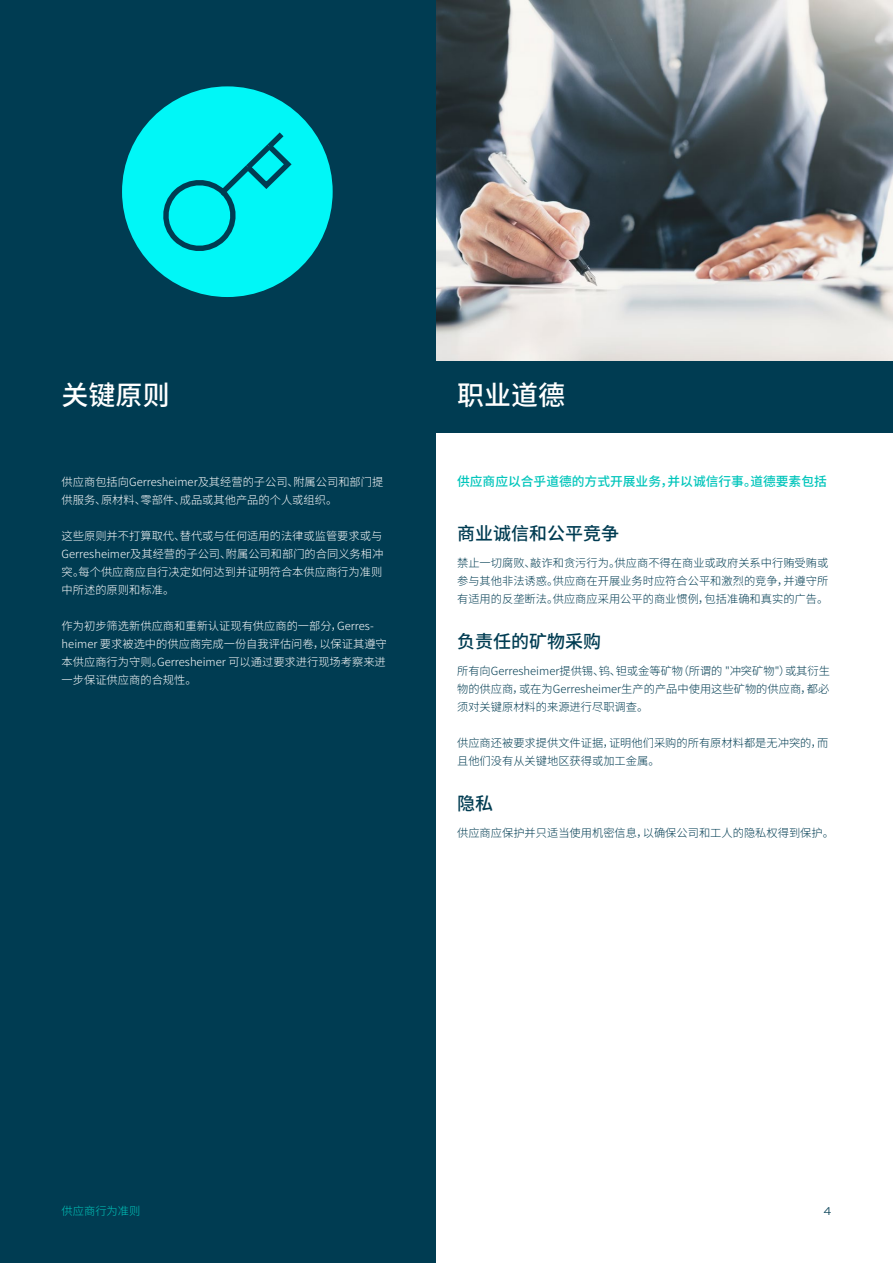
<style>
.page{position:relative;width:893px;height:1263px;background:#fff}
.page>*{position:absolute;margin:0;border:0;box-sizing:border-box;transform-origin:0 0}
.t1{font:500 27px "Noto Sans CJ Ksc";color:#fff}
.t2{font:500 18px "Noto Sans CJ Ksc";color:#003c52}
.t3{font:500 12.75px "Noto Sans CJ Ksc";color:#00c5bb}
.t4{font:300 11.25px/18px "Noto Sans CJ Ksc";color:#003c52;text-align:justify}
.t5{font:300 11.25px/18px "Noto Sans CJ Ksc";color:#fff}
.t6{font:300 11.25px "Noto Sans CJ Ksc";color:#00c5bb}
.t7{font:300 expanded 11.25px "GT America";color:#003c52}
</style>
<div class="page">
<div style="left:0;top:360px;width:893px;height:72px;background:#003c52"></div>
<img style="left:436px;top:0;width:457px;height:360px">
<div style="left:0;top:0;width:436px;height:1263px;background:#003c52"></div>
<div style="left:122px;top:86px;width:211px;height:211px;background:#00f7f7;border-radius:50%"></div>
<svg style="left:163px;top:132px;width:129px;height:119px"></svg>
<h1 class="t1" style="left:62px;top:380px;width:109px">关键原则</h1>
<p class="t5" style="left:62px;top:473px;width:323px">供应商包括向Gerresheimer及其经营的子公司、附属公司和部门提供服务、原材料、零部件、成品或其他产品的个人或组织。</p>
<p class="t5" style="left:62px;top:527px;width:323px;text-align:justify">这些原则并不打算取代、替代或与任何适用的法律或监管要求或与Gerresheimer及其经营的子公司、附属公司和部门的合同义务相冲突。每个供应商应自行决定如何达到并证明符合本供应商行为准则中所述的原则和标准。</p>
<p class="t5" style="left:62px;top:617px;width:327px">作为初步筛选新供应商和重新认证现有供应商的一部分，Gerres&shy;heimer 要求被选中的供应商完成一份自我评估问卷，以保证其遵守本供应商行为守则。Gerresheimer 可以通过要求进行现场考察来进一步保证供应商的合规性。</p>
<h1 class="t1" style="left:457px;top:380px;width:109px">职业道德</h1>
<p class="t3" style="left:457px;top:474px;width:371px">供应商应以合乎道德的方式开展业务，并以诚信行事。道德要素包括</p>
<h2 class="t2" style="left:457px;top:523px;width:163px">商业诚信和公平竞争</h2>
<p class="t4" style="left:457px;top:554px;width:373px">禁止一切腐败、敲诈和贪污行为。供应商不得在商业或政府关系中行贿受贿或参与其他非法诱惑。供应商在开展业务时应符合公平和激烈的竞争，并遵守所有适用的反垄断法。供应商应采用公平的商业惯例，包括准确和真实的广告。</p>
<h2 class="t2" style="left:457px;top:631px;width:145px">负责任的矿物采购</h2>
<p class="t4" style="left:457px;top:662px;width:374px">所有向Gerresheimer提供锡、钨、钽或金等矿物（所谓的 "冲突矿物"）或其衍生物的供应商，或在为Gerresheimer生产的产品中使用这些矿物的供应商，都必须对关键原材料的来源进行尽职调查。</p>
<p class="t4" style="left:457px;top:734px;width:373px">供应商还被要求提供文件证据，证明他们采购的所有原材料都是无冲突的，而且他们没有从关键地区获得或加工金属。</p>
<h2 class="t2" style="left:457px;top:793px;width:37px">隐私</h2>
<p class="t4" style="left:457px;top:824px;width:378px">供应商应保护并只适当使用机密信息，以确保公司和工人的隐私权得到保护。</p>
<p class="t6" style="left:62px;top:1205px;width:80px">供应商行为准则</p>
<p class="t7" style="left:824px;top:1204px;width:9px">4</p>
</div>
